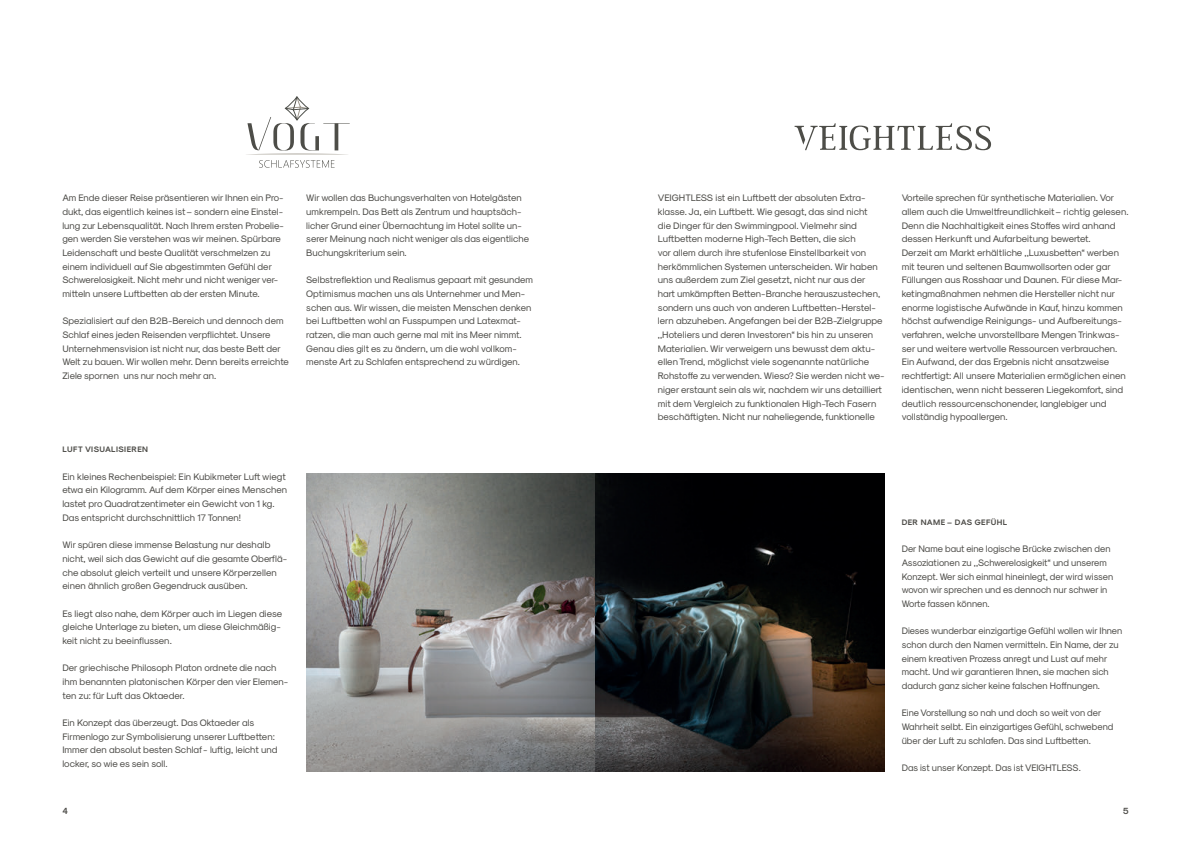
<style>
.page{position:relative;width:1191px;height:842px;background:#fff}
.page>*{position:absolute;margin:0;border:0;box-sizing:border-box;transform-origin:0 0}
.t1{font:9.5px/13.7px "Sk Modernist Regular";color:#4d4c48}
.t2{font:9px "Sk Modernist Bold";color:#4d4c48}
.t3{font:8px "Sk Modernist Bold";letter-spacing:.05em;color:#4d4c48}
</style>
<div class="page">
<img style="left:306px;top:473px;width:578px;height:298px">
<svg style="left:246px;top:96px;width:104px;height:72px"></svg>
<svg style="left:794px;top:123px;width:197px;height:27px"></svg>
<p class="t1" style="left:62px;top:191px;width:223px">Am Ende dieser Reise präsentieren wir Ihnen ein Pro&shy;dukt, das eigentlich keines ist – sondern eine Einstel&shy;lung zur Lebensqualität. Nach Ihrem ersten Probelie&shy;gen werden Sie verstehen was wir meinen. Spürbare Leidenschaft und beste Qualität verschmelzen zu einem individuell auf Sie abgestimmten Gefühl der Schwerelosigkeit. Nicht mehr und nicht weniger ver&shy;mitteln unsere Luftbetten ab der ersten Minute.</p>
<p class="t1" style="left:62px;top:314px;width:228px">Spezialisiert auf den B2B-Bereich und dennoch dem Schlaf eines jeden Reisenden verpflichtet. Unsere Unternehmensvision ist nicht nur, das beste Bett der Welt zu bauen. Wir wollen mehr. Denn bereits erreichte Ziele spornen uns nur noch mehr an.</p>
<p class="t1" style="left:306px;top:191px;width:224px">Wir wollen das Buchungsverhalten von Hotelgästen umkrempeln. Das Bett als Zentrum und hauptsäch&shy;licher Grund einer Übernachtung im Hotel sollte un&shy;serer Meinung nach nicht weniger als das eigentliche Buchungskriterium sein.</p>
<p class="t1" style="left:306px;top:273px;width:228px">Selbstreflektion und Realismus gepaart mit gesundem Optimismus machen uns als Unternehmer und Men&shy;schen aus. Wir wissen, die meisten Menschen denken bei Luftbetten wohl an Fusspumpen und Latexmat&shy;ratzen, die man auch gerne mal mit ins Meer nimmt.<br>Genau dies gilt es zu ändern, um die wohl vollkom&shy;menste Art zu Schlafen entsprechend zu würdigen.</p>
<p class="t3" style="left:62px;top:444px;width:87px">LUFT VISUALISIEREN</p>
<p class="t1" style="left:62px;top:469px;width:226px">Ein kleines Rechenbeispiel: Ein Kubikmeter Luft wiegt etwa ein Kilogramm. Auf dem Körper eines Menschen lastet pro Quadratzentimeter ein Gewicht von 1 kg.<br>Das entspricht durchschnittlich 17 Tonnen!</p>
<p class="t1" style="left:62px;top:538px;width:226px">Wir spüren diese immense Belastung nur deshalb nicht, weil sich das Gewicht auf die gesamte Oberflä&shy;che absolut gleich verteilt und unsere Körperzellen einen ähnlich großen Gegendruck ausüben.</p>
<p class="t1" style="left:62px;top:606px;width:221px">Es liegt also nahe, dem Körper auch im Liegen diese gleiche Unterlage zu bieten, um diese Gleichmäßig&shy;keit nicht zu beeinflussen.</p>
<p class="t1" style="left:62px;top:661px;width:227px">Der griechische Philosoph Platon ordnete die nach ihm benannten platonischen Körper den vier Elemen&shy;ten zu: für Luft das Oktaeder.</p>
<p class="t1" style="left:62px;top:715px;width:217px">Ein Konzept das überzeugt. Das Oktaeder als Firmenlogo zur Symbolisierung unserer Luftbetten:<br>Immer den absolut besten Schlaf - luftig, leicht und locker, so wie es sein soll.</p>
<p class="t2" style="left:62px;top:805px;width:7px">4</p>
<p class="t1" style="left:658px;top:191px;width:228px">VEIGHTLESS ist ein Luftbett der absoluten Extra&shy;klasse. Ja, ein Luftbett. Wie gesagt, das sind nicht<br>die Dinger für den Swimmingpool. Vielmehr sind Luftbetten moderne High-Tech Betten, die sich<br>vor allem durch ihre stufenlose Einstellbarkeit von herkömmlichen Systemen unterscheiden. Wir haben uns außerdem zum Ziel gesetzt, nicht nur aus der hart umkämpften Betten-Branche herauszustechen, sondern uns auch von anderen Luftbetten-Herstel&shy;lern abzuheben. Angefangen bei der B2B-Zielgruppe „„Hoteliers und deren Investoren“ bis hin zu unseren Materialien. Wir verweigern uns bewusst dem aktu&shy;ellen Trend, möglichst viele sogenannte natürliche Rohstoffe zu verwenden. Wieso? Sie werden nicht we&shy;niger erstaunt sein als wir, nachdem wir uns detailliert mit dem Vergleich zu funktionalen High-Tech Fasern beschäftigten. Nicht nur naheliegende, funktionelle</p>
<p class="t1" style="left:901px;top:191px;width:228px">Vorteile sprechen für synthetische Materialien. Vor allem auch die Umweltfreundlichkeit – richtig gelesen.<br>Denn die Nachhaltigkeit eines Stoffes wird anhand dessen Herkunft und Aufarbeitung bewertet.<br>Derzeit am Markt erhältliche „„Luxusbetten“ werben mit teuren und seltenen Baumwollsorten oder gar Füllungen aus Rosshaar und Daunen. Für diese Mar&shy;ketingmaßnahmen nehmen die Hersteller nicht nur enorme logistische Aufwände in Kauf, hinzu kommen höchst aufwendige Reinigungs- und Aufbereitungs&shy;verfahren, welche unvorstellbare Mengen Trinkwas&shy;ser und weitere wertvolle Ressourcen verbrauchen.<br>Ein Aufwand, der das Ergebnis nicht ansatzweise rechtfertigt: All unsere Materialien ermöglichen einen identischen, wenn nicht besseren Liegekomfort, sind deutlich ressourcenschonender, langlebiger und vollständig hypoallergen.</p>
<p class="t3" style="left:901px;top:517px;width:107px">DER NAME – DAS GEFÜHL</p>
<p class="t1" style="left:901px;top:542px;width:213px">Der Name baut eine logische Brücke zwischen den Assoziationen zu „„Schwerelosigkeit“ und unserem Konzept. Wer sich einmal hineinlegt, der wird wissen wovon wir sprechen und es dennoch nur schwer in Worte fassen können.</p>
<p class="t1" style="left:901px;top:624px;width:222px">Dieses wunderbar einzigartige Gefühl wollen wir Ihnen schon durch den Namen vermitteln. Ein Name, der zu einem kreativen Prozess anregt und Lust auf mehr macht. Und wir garantieren Ihnen, sie machen sich dadurch ganz sicher keine falschen Hoffnungen.</p>
<p class="t1" style="left:901px;top:706px;width:213px">Eine Vorstellung so nah und doch so weit von der<br>Wahrheit selbt. Ein einzigartiges Gefühl, schwebend über der Luft zu schlafen. Das sind Luftbetten.</p>
<p class="t1" style="left:901px;top:761px;width:180px">Das ist unser Konzept. Das ist VEIGHTLESS.</p>
<p class="t2" style="left:1123px;top:805px;width:7px">5</p>
</div>
